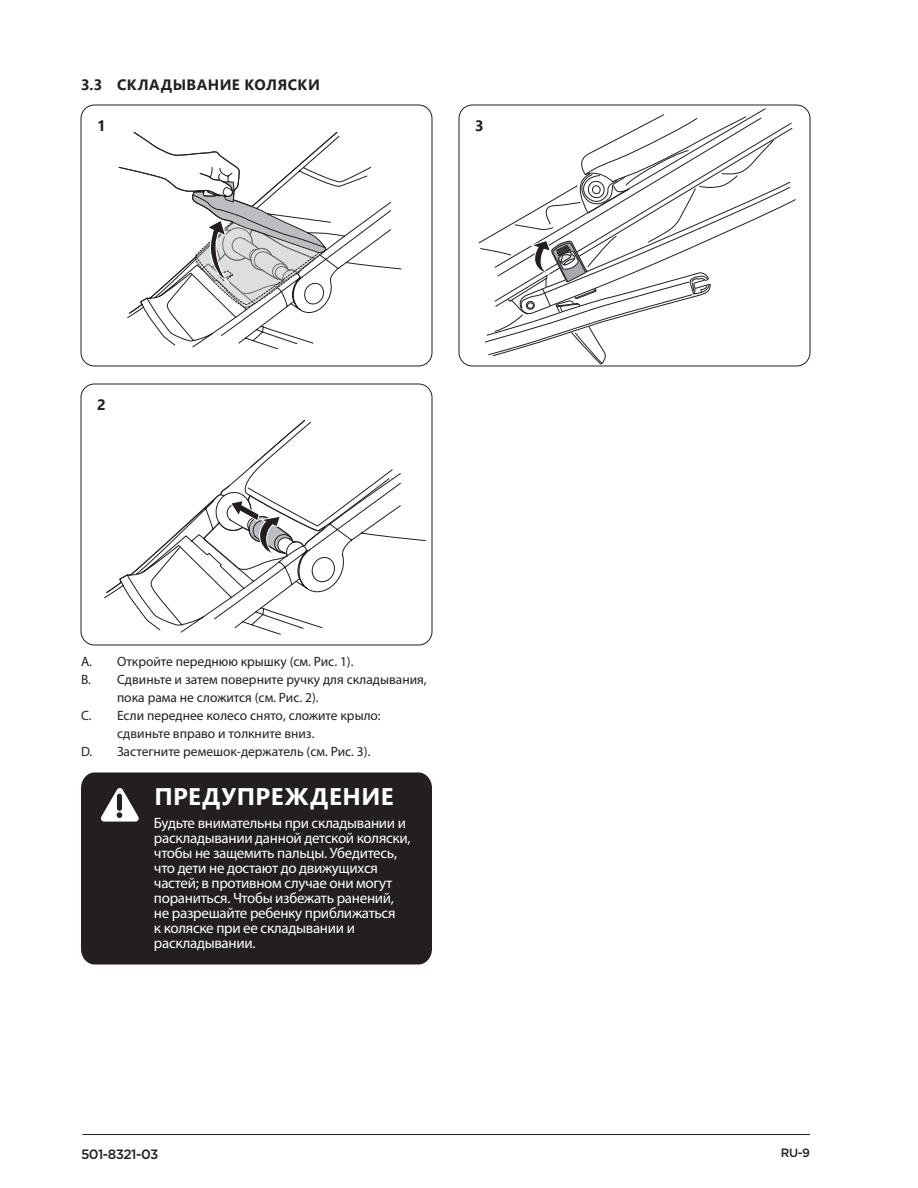
<style>
.page{position:relative;width:918px;height:1188px;background:#fff}
.page>*{position:absolute;margin:0;border:0;box-sizing:border-box;transform-origin:0 0}
.Subheading{font:700 24px "Segoe UI";letter-spacing:.02em;color:#fff}
.TOC-_body{font:15px/15px "Myriad Pro";letter-spacing:-.02em;color:#fff}
.Subheading-2{font:700 15px "Segoe UI";letter-spacing:.035em;color:#231f20}
.body{font:13.5px/18px "Myriad Pro";color:#231f20}
.t1{font:500 13.5px "Thule";letter-spacing:-.04em;color:#231f20}
.t2{font:500 12px "Thule";color:#231f20}
</style>
<div class="page">
<hr style="left:82px;top:1134px;width:728px;height:1px;background:#231f20">
<div style="left:81px;top:384px;width:351px;height:261px;border:1px solid #231f20;border-radius:13px"></div>
<div style="left:81px;top:105px;width:351px;height:261px;border:1px solid #231f20;border-radius:13px"></div>
<div style="left:459px;top:105px;width:351px;height:261px;border:1px solid #231f20;border-radius:13px"></div>
<div style="left:81px;top:773px;width:351px;height:192px;background:#231f20"></div>
<svg style="left:101px;top:788px;width:38px;height:34px"></svg>
<svg style="left:478px;top:108px;width:318px;height:257px"></svg>
<svg style="left:127px;top:136px;width:275px;height:213px"></svg>
<svg style="left:118px;top:132px;width:220px;height:182px"></svg>
<svg style="left:104px;top:473px;width:322px;height:162px"></svg>
<svg style="left:106px;top:420px;width:287px;height:173px"></svg>
<p class="Subheading-2" style="left:81px;top:71px;width:240px">3.3 СКЛАДЫВАНИЕ КОЛЯСКИ</p>
<p class="Subheading-2" style="left:97px;top:112px;width:10px">1</p>
<p class="Subheading-2" style="left:475px;top:112px;width:10px">3</p>
<p class="Subheading-2" style="left:97px;top:391px;width:10px">2</p>
<p class="body" style="left:81px;top:652px;width:274px">A. Откройте переднюю крышку (см. Рис. 1).</p>
<p class="body" style="left:117px;top:670px;width:311px;text-indent:-36px">B. Сдвиньте и затем поверните ручку для складывания, пока рама не сложится (см. Рис. 2).</p>
<p class="body" style="left:117px;top:706px;width:265px;text-indent:-36px">C. Если переднее колесо снято, сложите крыло: сдвиньте вправо и толкните вниз.</p>
<p class="body" style="left:81px;top:742px;width:291px">D. Застегните ремешок-держатель (см. Рис. 3).</p>
<p class="Subheading" style="left:154px;top:774px;width:241px">ПРЕДУПРЕЖДЕНИЕ</p>
<p class="TOC-_body" style="left:154px;top:815px;width:258px">Будьте внимательны при складывании и раскладывании данной детской коляски, чтобы не защемить пальцы. Убедитесь, что дети не достают до движущихся частей; в противном случае они могут пораниться. Чтобы избежать ранений, не разрешайте ребенку приближаться<br>к коляске при ее складывании и раскладывании.</p>
<p class="t1" style="left:81px;top:1145px;width:79px">501-8321-03</p>
<p class="t2" style="left:781px;top:1145px;width:31px">RU-9</p>
</div>
